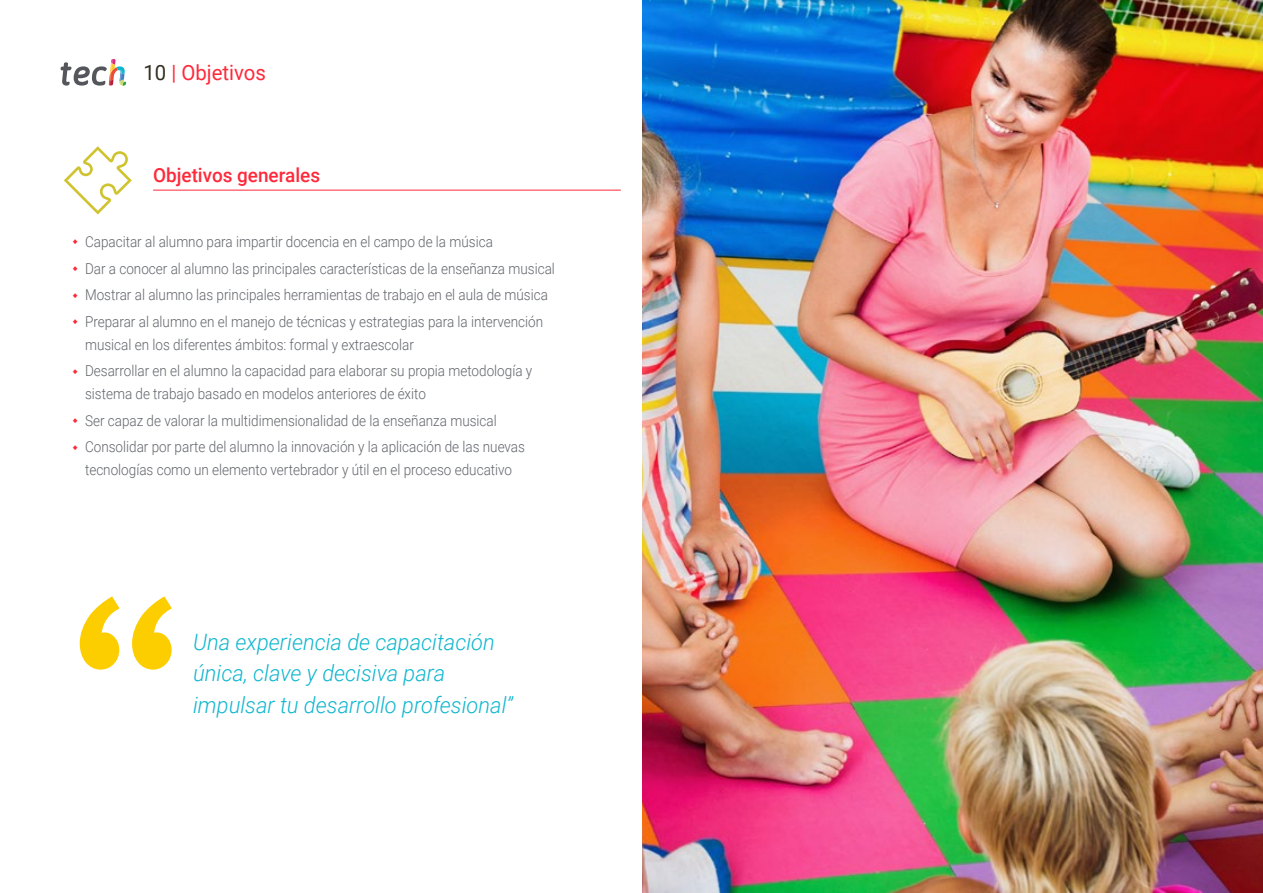
<style>
.page{position:relative;width:1263px;height:893px;background:#fff}
.page>*{position:absolute;margin:0;border:0;box-sizing:border-box;transform-origin:0 0}
.t1{font:italic 300 22.5px/31.5px "Roboto";color:#0fb6cf}
.t2{font:21px "Roboto";color:#ff293a}
.t3{font:500 19.5px "Roboto";color:#ff293a}
.t4{font:300 15px/26.7px "Roboto";color:#61646a;scale:.9 1}
.s1{color:#312e20}
</style>
<div class="page">
<hr style="left:153px;top:190px;width:468px;height:1px;background:#ff293a">
<svg style="left:64px;top:146px;width:68px;height:69px"></svg>
<img style="left:642px;top:0;width:621px;height:893px">
<svg style="left:61px;top:59px;width:65px;height:27px"></svg>
<svg style="left:80px;top:596px;width:92px;height:74px"></svg>
<h2 class="t2" style="left:144px;top:57px;width:124px"><span class="s1">10</span> | Objetivos</h2>
<h3 class="t3" style="left:153px;top:161px;width:169px">Objetivos generales</h3>
<p class="t4" style="left:85px;top:228px;width:524px">Capacitar al alumno para impartir docencia en el campo de la música<br>Dar a conocer al alumno las principales características de la enseñanza musical Mostrar al alumno las principales herramientas de trabajo en el aula de música Preparar al alumno en el manejo de técnicas y estrategias para la intervención</p>
<p class="t4" style="left:85px;top:330px;width:498px">musical en los diferentes ámbitos: formal y extraescolar<br>Desarrollar en el alumno la capacidad para elaborar su propia metodología y</p>
<p class="t4" style="left:85px;top:380px;width:490px">sistema de trabajo basado en modelos anteriores de éxito<br>Ser capaz de valorar la multidimensionalidad de la enseñanza musical<br>Consolidar por parte del alumno la innovación y la aplicación de las nuevas</p>
<p class="t4" style="left:85px;top:456px;width:476px">tecnologías como un elemento vertebrador y útil en el proceso educativo</p>
<h1 class="t1" style="left:193px;top:625px;width:321px">Una experiencia de capacitación única, clave y decisiva para impulsar tu desarrollo profesional”</h1>
</div>
